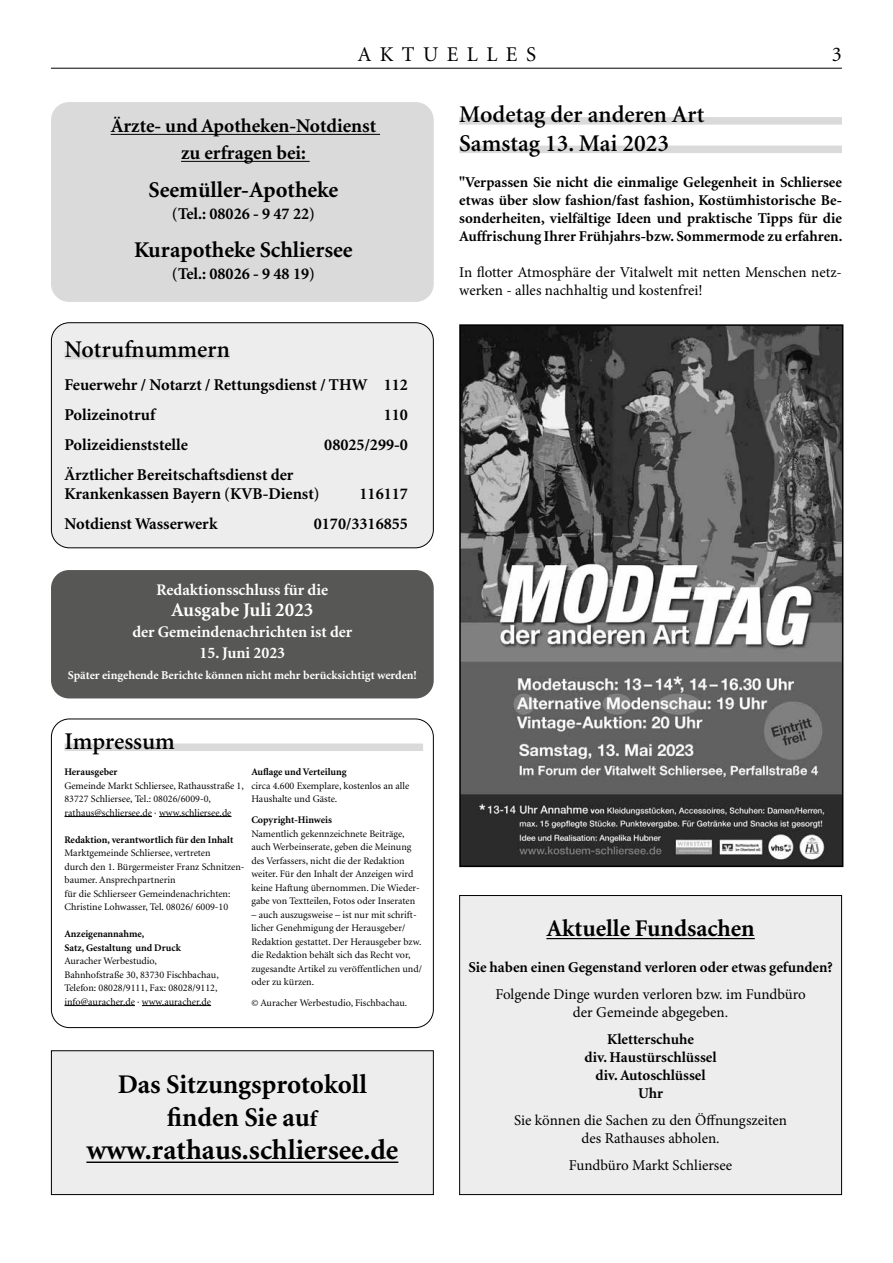
<style>
.page{position:relative;width:893px;height:1263px;background:#fff}
.page>*{position:absolute;margin:0;border:0;box-sizing:border-box;transform-origin:0 0}
.t1{font:700 28.5px "Minion";color:#000}
.t2{font:700 27px/33px "Minion";color:#000;text-align:center}
.t3{font:600 24px/28.5px "Minion";color:#000}
.t4{font:700 24px "Minion";color:#000}
.t5{font:700 22.5px "Minion";color:#000}
.t6{font:21px "Minion";letter-spacing:.4em;color:#000}
.t7{font:700 19.5px/27px "Minion";color:#000;text-align:center}
.t8{font:700 19.5px "Minion";color:#fff}
.t9{font:700 16.5px/30px "Minion";color:#000}
.t10{font:700 16.2px "Minion";color:#fff}
.t11{font:700 15px/18px "Minion";color:#000;text-align:center}
.t12{font:15px/18px "Minion Pro";color:#000;text-align:center}
.t13{font:700 12px "Minion";color:#fff}
.t14{font:10.05px/13.5px "Minion";color:#000}
.t15{font:700 10.05px/13.5px "Minion";color:#000}
.s1{font-size:22.5px}
</style>
<div class="page">
<hr style="left:51px;top:68px;width:791px;height:1px;background:#000">
<div style="left:51px;top:323px;width:382px;height:225px;background:#ededed;border-radius:18px"></div>
<div style="left:51px;top:322px;width:383px;height:226px;border:1px solid #000;border-radius:18px"></div>
<div style="left:64px;top:352px;width:166px;height:7px;background:#dadada"></div>
<div style="left:51px;top:102px;width:383px;height:200px;background:#dadada;border-radius:18px"></div>
<hr style="left:111px;top:134px;width:269px;height:1px;background:#000">
<hr style="left:181px;top:161px;width:129px;height:1px;background:#000">
<div style="left:51px;top:570px;width:383px;height:128px;background:#575756;border-radius:18px"></div>
<div style="left:51px;top:719px;width:383px;height:309px;border:1px solid #000;border-radius:18px"></div>
<div style="left:64px;top:743px;width:359px;height:8px;background:#dadada"></div>
<hr style="left:64px;top:816px;width:88px;height:1px;background:#000">
<hr style="left:159px;top:816px;width:73px;height:1px;background:#000">
<hr style="left:64px;top:1005px;width:71px;height:1px;background:#000">
<hr style="left:142px;top:1005px;width:69px;height:1px;background:#000">
<div style="left:51px;top:1051px;width:382px;height:143px;background:#ededed"></div>
<div style="left:51px;top:1050px;width:383px;height:145px;border:1px solid #000"></div>
<hr style="left:86px;top:1161px;width:312px;height:2px;background:#000">
<div style="left:460px;top:895px;width:382px;height:299px;background:#ededed"></div>
<div style="left:459px;top:895px;width:383px;height:300px;border:1px solid #000"></div>
<hr style="left:546px;top:938px;width:209px;height:1px;background:#000">
<img style="left:462px;top:327px;width:378px;height:537px">
<div style="left:459px;top:324px;width:384px;height:543px;border:2px solid #000"></div>
<div style="left:459px;top:117px;width:383px;height:8px;background:#dadada"></div>
<div style="left:459px;top:146px;width:383px;height:7px;background:#dadada"></div>
<h3 class="t6" style="left:358px;top:44px;width:180px">AKTUELLES</h3>
<h3 class="t6" style="left:832px;top:44px;width:12px">3</h3>
<h3 class="t7" style="left:111px;top:113px;width:267px">Ärzte- und Apotheken-Notdienst zu erfragen bei:</h3>
<h3 class="t5" style="left:148px;top:178px;width:191px">Seemüller-Apotheke</h3>
<h3 class="t9" style="left:172px;top:200px;width:145px">(Tel.: 08026 - 9 47 22)</h3>
<h3 class="t5" style="left:134px;top:238px;width:220px">Kurapotheke Schliersee</h3>
<h3 class="t9" style="left:172px;top:260px;width:145px">(Tel.: 08026 - 9 48 19)</h3>
<h3 class="t3" style="left:64px;top:336px;width:167px">Notrufnummern</h3>
<h3 class="t9" style="left:64px;top:370px;width:345px">Feuerwehr / Notarzt / Rettungsdienst / THW 112<br>Polizeinotruf</h3>
<h3 class="t9" style="left:384px;top:400px;width:26px">110</h3>
<h3 class="t9" style="left:64px;top:430px;width:125px">Polizeidienststelle</h3>
<h3 class="t9" style="left:324px;top:430px;width:85px">08025/299-0</h3>
<h3 class="t9" style="left:64px;top:465px;width:257px;line-height:19.5px">Ärztlicher Bereitschaftsdienst der<br>Krankenkassen Bayern (KVB-Dienst)</h3>
<h3 class="t9" style="left:359px;top:480px;width:50px">116117</h3>
<h3 class="t9" style="left:64px;top:510px;width:155px">Notdienst Wasserwerk</h3>
<h3 class="t9" style="left:314px;top:510px;width:96px">0170/3316855</h3>
<h3 class="t10" style="left:157px;top:581px;width:173px">Redaktionsschluss für die</h3>
<h3 class="t8" style="left:171px;top:600px;width:144px">Ausgabe Juli 2023</h3>
<h3 class="t10" style="left:132px;top:623px;width:221px">der Gemeindenachrichten ist der</h3>
<h3 class="t10" style="left:200px;top:644px;width:87px">15. Juni 2023</h3>
<p class="t13" style="left:68px;top:669px;width:351px">Später eingehende Berichte können nicht mehr berücksichtigt werden!</p>
<h3 class="t3" style="left:64px;top:727px;width:112px">Impressum</h3>
<p class="t15" style="left:64px;top:765px;width:55px">Herausgeber</p>
<p class="t14" style="left:64px;top:779px;width:181px">Gemeinde Markt Schliersee, Rathausstraße 1,<br>83727 Schliersee, Tel.: 08026/6009-0, rathaus@schliersee.de · www.schliersee.de</p>
<p class="t15" style="left:64px;top:833px;width:170px">Redaktion, verantwortlich für den Inhalt</p>
<p class="t14" style="left:64px;top:846px;width:180px">Marktgemeinde Schliersee, vertreten<br>durch den 1. Bürgermeister Franz Schnitzen&shy;baumer. Ansprechpartnerin<br>für die Schlierseer Gemeindenachrichten:<br>Christine Lohwasser, Tel. 08026/ 6009-10</p>
<p class="t15" style="left:64px;top:927px;width:118px">Anzeigenannahme,<br>Satz, Gestaltung und Druck</p>
<p class="t14" style="left:64px;top:954px;width:156px">Auracher Werbestudio, Bahnhofstraße 30, 83730 Fischbachau, Telefon: 08028/9111, Fax: 08028/9112, info@auracher.de · www.auracher.de</p>
<p class="t15" style="left:251px;top:765px;width:97px">Auflage und Verteilung</p>
<p class="t14" style="left:251px;top:779px;width:159px">circa 4.600 Exemplare, kostenlos an alle<br>Haushalte und Gäste.</p>
<p class="t15" style="left:251px;top:813px;width:82px">Copyright-Hinweis</p>
<p class="t14" style="left:251px;top:827px;width:170px">Namentlich gekennzeichnete Beiträge, auch Werbeinserate, geben die Meinung des Verfassers, nicht die der Redaktion weiter. Für den Inhalt der Anzeigen wird keine Haftung übernommen. Die Wieder&shy;gabe von Textteilen, Fotos oder Inseraten</p>
<p class="t14" style="left:251px;top:908px;width:172px">– auch auszugsweise – ist nur mit schrift&shy;licher Genehmigung der Herausgeber/ Redaktion gestattet. Der Herausgeber bzw. die Redaktion behält sich das Recht vor, zugesandte Artikel zu veröffentlichen und/ oder zu kürzen.</p>
<p class="t14" style="left:251px;top:996px;width:157px">© Auracher Werbestudio, Fischbachau.</p>
<h2 class="t2" style="left:118px;top:1069px;width:251px">Das Sitzungsprotokoll finden Sie au<span class="s1">f</span></h2>
<h1 class="t1" style="left:86px;top:1136px;width:313px">www.rathaus.schliersee.de</h1>
<h3 class="t3" style="left:459px;top:101px;width:247px">Modetag der anderen Art<br>Samstag 13. Mai 2023</h3>
<p class="t11" style="left:459px;top:173px;width:385px;text-align:justify">"Verpassen Sie nicht die einmalige Gelegenheit in Schliersee etwas über slow fashion/fast fashion, Kostümhistorische Be&shy;sonderheiten, vielfältige Ideen und praktische Tipps für die Auffrischung Ihrer Frühjahrs-bzw. Sommermode zu erfahren.</p>
<h3 class="t12" style="left:459px;top:263px;width:384px;text-align:left">In flotter Atmosphäre der Vitalwelt mit netten Menschen netz&shy;werken - alles nachhaltig und kostenfrei!</h3>
<h3 class="t4" style="left:546px;top:916px;width:210px">Aktuelle Fundsachen</h3>
<h3 class="t11" style="left:468px;top:959px;width:366px">Sie haben einen Gegenstand verloren oder etwas gefunden?</h3>
<h3 class="t12" style="left:495px;top:985px;width:312px">Folgende Dinge wurden verloren bzw. im Fundbüro der Gemeinde abgegeben.</h3>
<h3 class="t11" style="left:585px;top:1031px;width:133px">Kletterschuhe<br>div. Haustürschlüssel div. Autoschlüssel<br>Uhr</h3>
<h3 class="t12" style="left:514px;top:1111px;width:274px">Sie können die Sachen zu den Öffnungszeiten des Rathauses abholen.</h3>
<h3 class="t12" style="left:569px;top:1156px;width:165px">Fundbüro Markt Schliersee</h3>
</div>
